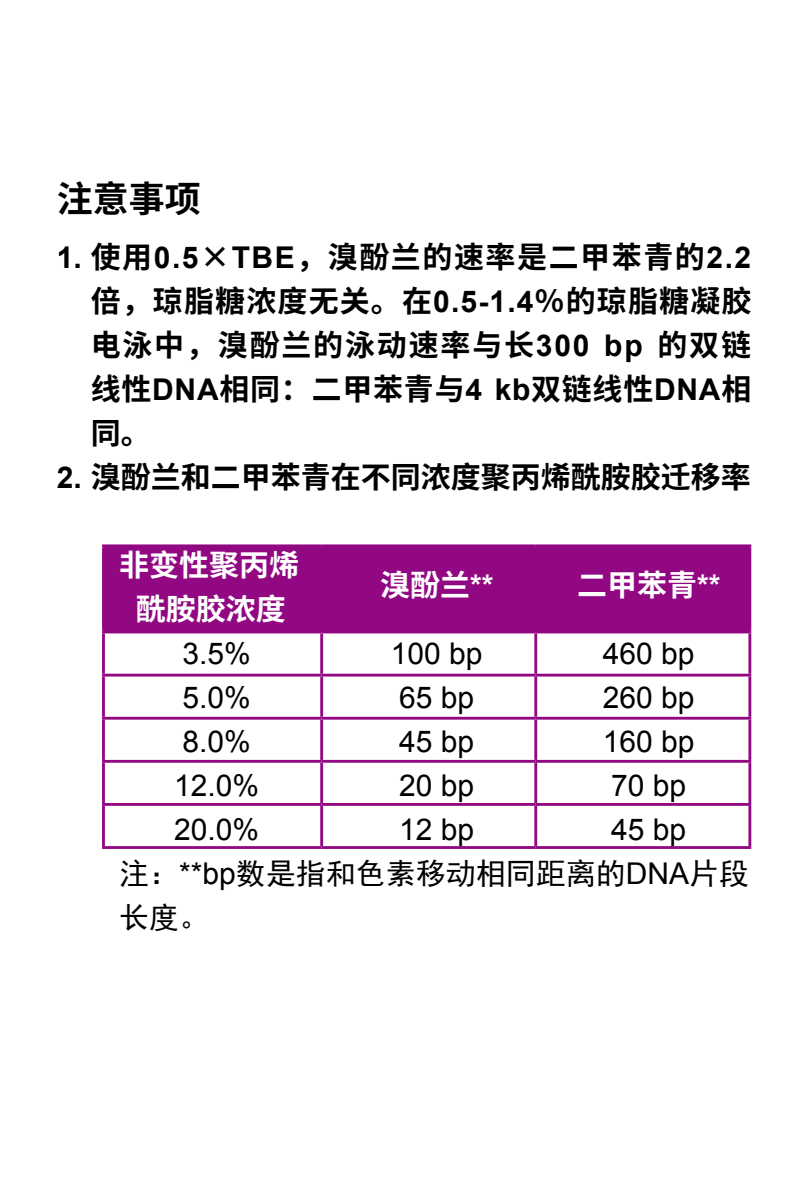
<style>
.page{position:relative;width:808px;height:1191px;background:#fff}
.page>*{position:absolute;margin:0;border:0;box-sizing:border-box;transform-origin:0 0}
.t1{font:700 36px "Source Han Sans CN";color:#000}
.t2{font:700 30px/44px "Source Han Sans CN";letter-spacing:.04em;color:#000;text-align:justify}
.t3{font:30px "Arial";color:#000}
.t4{font:30px/44px "Sim Hei";color:#000}
.t5{font:700 30px "Source Han Sans CN";color:#000}
.t6{font:700 30px "Source Han Sans CN";color:#fff}
.s1{font-family:"Arial"}
</style>
<div class="page">
<div style="left:105px;top:547px;width:643px;height:83px;background:#920883"></div>
<hr style="left:102px;top:544px;width:220px;height:3px;background:#920883">
<hr style="left:102px;top:547px;width:3px;height:83px;background:#920883">
<hr style="left:322px;top:544px;width:214px;height:3px;background:#920883">
<hr style="left:320px;top:547px;width:3px;height:83px;background:#920883">
<hr style="left:536px;top:544px;width:215px;height:3px;background:#920883">
<hr style="left:534px;top:547px;width:3px;height:83px;background:#920883">
<hr style="left:748px;top:547px;width:3px;height:83px;background:#920883">
<hr style="left:102px;top:630px;width:220px;height:3px;background:#920883">
<hr style="left:102px;top:633px;width:3px;height:40px;background:#920883">
<hr style="left:322px;top:630px;width:214px;height:3px;background:#920883">
<hr style="left:320px;top:633px;width:3px;height:40px;background:#920883">
<hr style="left:536px;top:630px;width:215px;height:3px;background:#920883">
<hr style="left:534px;top:633px;width:3px;height:40px;background:#920883">
<hr style="left:748px;top:633px;width:3px;height:40px;background:#920883">
<hr style="left:102px;top:673px;width:220px;height:3px;background:#920883">
<hr style="left:102px;top:676px;width:3px;height:41px;background:#920883">
<hr style="left:322px;top:673px;width:214px;height:3px;background:#920883">
<hr style="left:320px;top:676px;width:3px;height:41px;background:#920883">
<hr style="left:536px;top:673px;width:215px;height:3px;background:#920883">
<hr style="left:534px;top:676px;width:3px;height:41px;background:#920883">
<hr style="left:748px;top:676px;width:3px;height:41px;background:#920883">
<hr style="left:102px;top:717px;width:220px;height:2px;background:#920883">
<hr style="left:102px;top:719px;width:3px;height:41px;background:#920883">
<hr style="left:322px;top:717px;width:214px;height:2px;background:#920883">
<hr style="left:320px;top:719px;width:3px;height:41px;background:#920883">
<hr style="left:536px;top:717px;width:215px;height:2px;background:#920883">
<hr style="left:534px;top:719px;width:3px;height:41px;background:#920883">
<hr style="left:748px;top:719px;width:3px;height:41px;background:#920883">
<hr style="left:102px;top:760px;width:220px;height:2px;background:#920883">
<hr style="left:102px;top:762px;width:3px;height:41px;background:#920883">
<hr style="left:322px;top:760px;width:214px;height:2px;background:#920883">
<hr style="left:320px;top:762px;width:3px;height:41px;background:#920883">
<hr style="left:536px;top:760px;width:215px;height:2px;background:#920883">
<hr style="left:534px;top:762px;width:3px;height:41px;background:#920883">
<hr style="left:748px;top:762px;width:3px;height:41px;background:#920883">
<hr style="left:102px;top:803px;width:220px;height:3px;background:#920883">
<hr style="left:102px;top:806px;width:3px;height:40px;background:#920883">
<hr style="left:322px;top:803px;width:214px;height:3px;background:#920883">
<hr style="left:320px;top:806px;width:3px;height:40px;background:#920883">
<hr style="left:536px;top:803px;width:215px;height:3px;background:#920883">
<hr style="left:534px;top:806px;width:3px;height:40px;background:#920883">
<hr style="left:748px;top:806px;width:3px;height:40px;background:#920883">
<hr style="left:102px;top:846px;width:220px;height:3px;background:#920883">
<hr style="left:322px;top:846px;width:214px;height:3px;background:#920883">
<hr style="left:536px;top:846px;width:215px;height:3px;background:#920883">
<p class="t1" style="left:57px;top:178px;width:145px">注意事项</p>
<p class="t2" style="left:91px;top:236px;width:662px;text-indent:-34px"><span class="s1">1.</span> 使用<span class="s1">0.5</span>×<span class="s1">TBE</span>，溴酚兰的速率是二甲苯青的<span class="s1">2.2</span>倍，琼脂糖浓度无关。在<span class="s1">0.5-1.4</span>％的琼脂糖凝胶电泳中，溴酚兰的泳动速率与长<span class="s1">300 bp</span> 的双链线性<span class="s1">DNA</span>相同：二甲苯青与<span class="s1">4 kb</span>双链线性<span class="s1">DNA</span>相同。</p>
<p class="t5" style="left:57px;top:460px;width:696px"><span class="s1">2.</span> 溴酚兰和二甲苯青在不同浓度聚丙烯酰胺胶迁移率</p>
<p class="t6" style="left:119px;top:548px;width:181px">非变性聚丙烯</p>
<p class="t6" style="left:380px;top:568px;width:115px">溴酚兰<span class="s1">**</span></p>
<p class="t6" style="left:577px;top:568px;width:145px">二甲苯青<span class="s1">**</span></p>
<p class="t6" style="left:136px;top:592px;width:151px">酰胺胶浓度</p>
<p class="t3" style="left:183px;top:633px;width:70px">3.5%</p>
<p class="t3" style="left:391px;top:633px;width:93px">100 bp</p>
<p class="t3" style="left:603px;top:633px;width:93px">460 bp</p>
<p class="t3" style="left:183px;top:677px;width:70px">5.0%</p>
<p class="t3" style="left:399px;top:677px;width:77px">65 bp</p>
<p class="t3" style="left:603px;top:677px;width:93px">260 bp</p>
<p class="t3" style="left:183px;top:721px;width:70px">8.0%</p>
<p class="t3" style="left:399px;top:721px;width:77px">45 bp</p>
<p class="t3" style="left:603px;top:721px;width:93px">160 bp</p>
<p class="t3" style="left:174px;top:765px;width:87px">12.0%</p>
<p class="t3" style="left:399px;top:765px;width:77px">20 bp</p>
<p class="t3" style="left:611px;top:765px;width:77px">70 bp</p>
<p class="t3" style="left:174px;top:809px;width:87px">20.0%</p>
<p class="t3" style="left:399px;top:809px;width:77px">12 bp</p>
<p class="t3" style="left:611px;top:809px;width:77px">45 bp</p>
<p class="t4" style="left:119px;top:851px;width:632px">注：<span class="s1">**bp</span>数是指和色素移动相同距离的<span class="s1">DNA</span>片段长度。</p>
</div>
